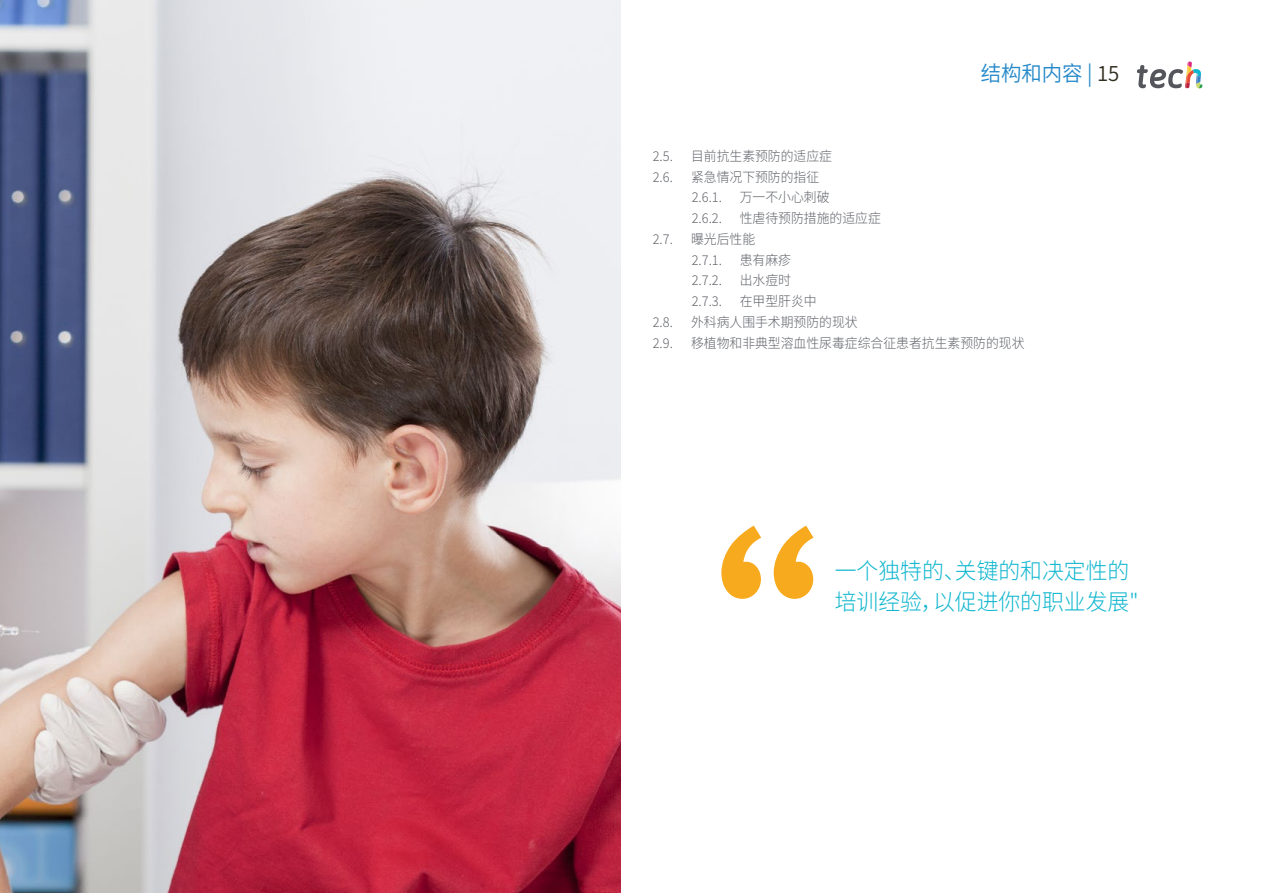
<style>
.page{position:relative;width:1263px;height:893px;background:#fff}
.page>*{position:absolute;margin:0;border:0;box-sizing:border-box;transform-origin:0 0}
.t1{font:300 22.5px/31.5px "Source Han Sans CN";color:#0fb6cf}
.t2{font:21px "Source Han Sans CN";color:#2488c9}
.t3{font:300 13.5px/20.7px "Source Han Sans CN";color:#61646a;scale:.95 1}
.s1{color:#312e20}
</style>
<div class="page">
<svg style="left:721px;top:526px;width:92px;height:73px"></svg>
<img style="left:0;top:0;width:621px;height:893px">
<svg style="left:1137px;top:62px;width:65px;height:27px"></svg>
<p class="t3" style="left:653px;top:146px;width:23px">2.5.</p>
<p class="t3" style="left:691px;top:146px;width:150px">目前抗生素预防的适应症</p>
<p class="t3" style="left:653px;top:166px;width:23px">2.6.</p>
<p class="t3" style="left:691px;top:166px;width:136px">紧急情况下预防的指征<br>2.6.1.</p>
<p class="t3" style="left:740px;top:187px;width:96px">万一不小心刺破</p>
<p class="t3" style="left:692px;top:208px;width:33px">2.6.2.</p>
<p class="t3" style="left:740px;top:208px;width:150px">性虐待预防措施的适应症</p>
<p class="t3" style="left:653px;top:229px;width:23px">2.7.</p>
<p class="t3" style="left:691px;top:229px;width:69px">曝光后性能<br>2.7.1.</p>
<p class="t3" style="left:740px;top:249px;width:55px">患有麻疹</p>
<p class="t3" style="left:692px;top:270px;width:33px">2.7.2.</p>
<p class="t3" style="left:740px;top:270px;width:55px">出水痘时</p>
<p class="t3" style="left:692px;top:291px;width:33px">2.7.3.</p>
<p class="t3" style="left:740px;top:291px;width:83px">在甲型肝炎中</p>
<h2 class="t2" style="left:981px;top:61px;width:140px">结构和内容 | <span class="s1">15</span></h2>
<p class="t3" style="left:653px;top:312px;width:23px">2.8.</p>
<p class="t3" style="left:691px;top:312px;width:177px">外科病人围手术期预防的现状</p>
<p class="t3" style="left:653px;top:332px;width:23px">2.9.</p>
<p class="t3" style="left:691px;top:332px;width:352px">移植物和非典型溶血性尿毒症综合征患者抗生素预防的现状</p>
<h1 class="t1" style="left:835px;top:555px;width:305px">一个独特的、关键的和决定性的培训经验，以促进你的职业发展"</h1>
</div>
